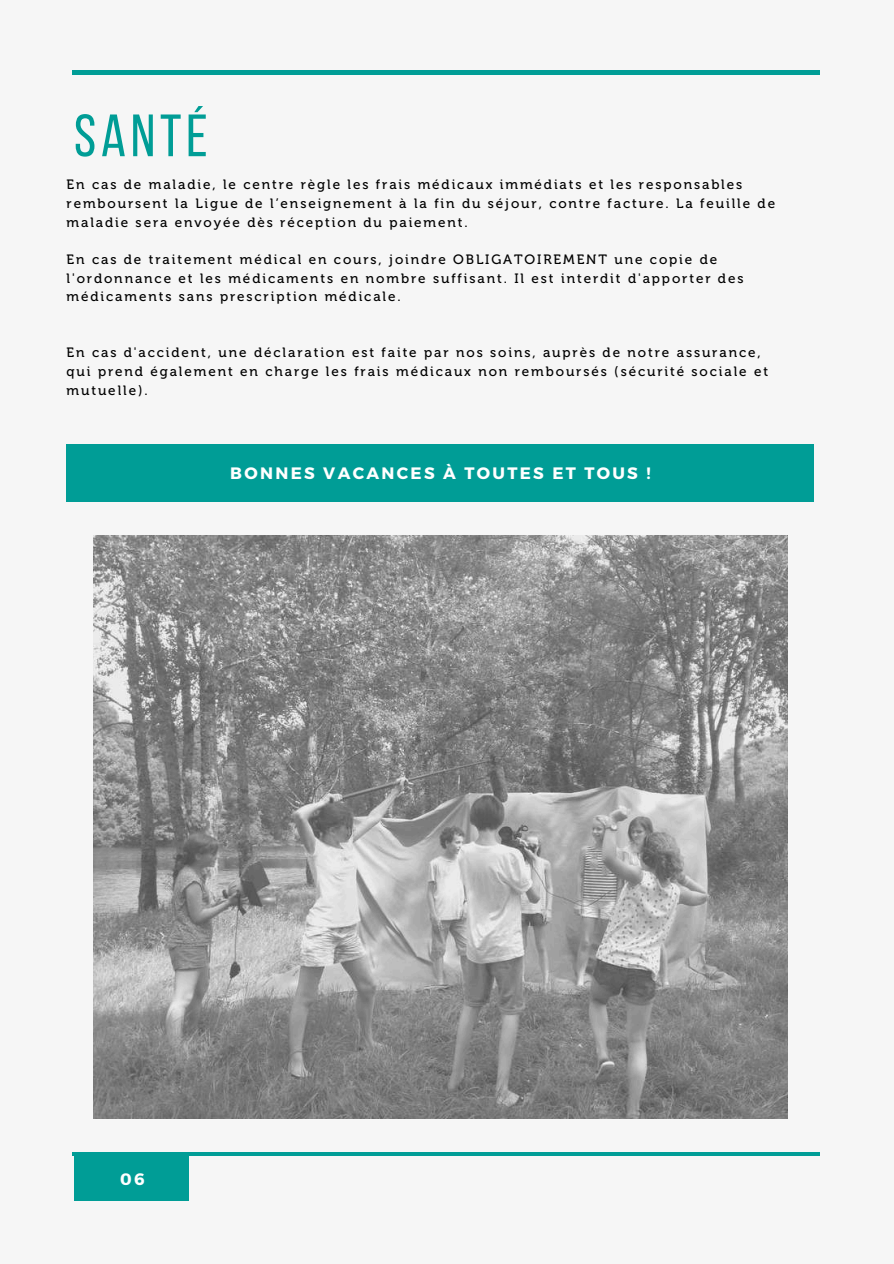
<style>
.page{position:relative;width:894px;height:1264px;background:#fff}
.page>*{position:absolute;margin:0;border:0;box-sizing:border-box;transform-origin:0 0}
.t1{font:59.55px "Bebas Neue";letter-spacing:.08em;color:#009d96}
.t2{font:700 16.5px "Montserrat";letter-spacing:.14em;color:#fff}
.t3{font:13.5px/18.8px "Museo 500";letter-spacing:.14em;color:#000}
</style>
<div class="page">
<div style="left:0;top:0;width:893px;height:1263px;background:#f6f6f6"></div>
<hr style="left:72px;top:71px;width:747px;height:3px;background:#009d96">
<div style="left:74px;top:1154px;width:115px;height:46px;background:#009d96"></div>
<hr style="left:72px;top:1152px;width:747px;height:3px;background:#009d96">
<div style="left:67px;top:445px;width:747px;height:56px;background:#009d96"></div>
<img style="left:94px;top:535px;width:693px;height:583px">
<h1 class="t1" style="left:74px;top:111px;width:135px">SANTÉ</h1>
<p class="t3" style="left:67px;top:175px;width:709px">En cas de maladie, le centre règle les frais médicaux immédiats et les responsables remboursent la Ligue de l’enseignement à la fin du séjour, contre facture. La feuille de maladie sera envoyée dès réception du paiement.</p>
<p class="t3" style="left:67px;top:250px;width:678px">En cas de traitement médical en cours, joindre OBLIGATOIREMENT une copie de l'ordonnance et les médicaments en nombre suffisant. Il est interdit d'apporter des médicaments sans prescription médicale.</p>
<p class="t3" style="left:67px;top:343px;width:703px">En cas d'accident, une déclaration est faite par nos soins, auprès de notre assurance, qui prend également en charge les frais médicaux non remboursés (sécurité sociale et mutuelle).</p>
<p class="t2" style="left:230px;top:463px;width:421px">BONNES VACANCES À TOUTES ET TOUS !</p>
<p class="t2" style="left:120px;top:1168px;width:26px">06</p>
</div>
